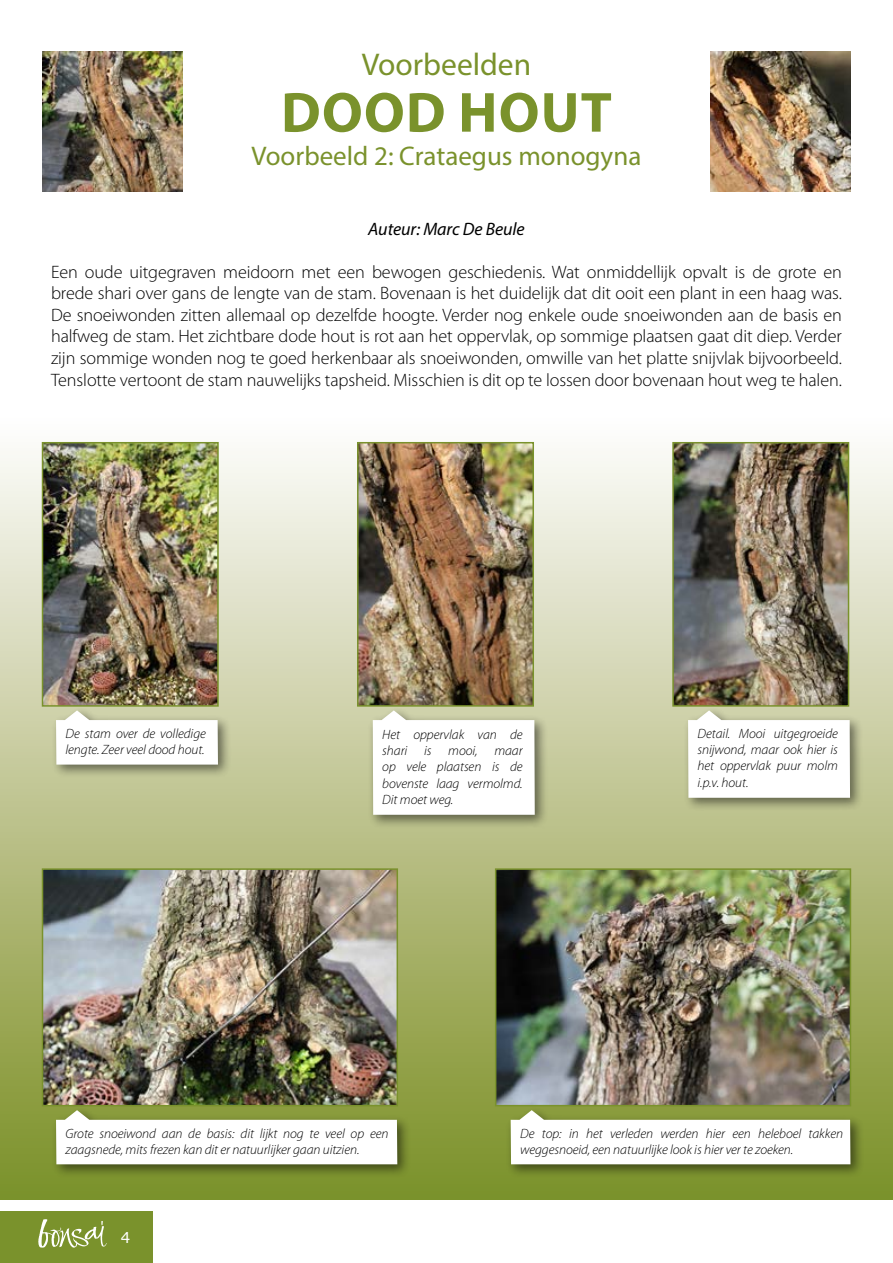
<style>
.page{position:relative;width:893px;height:1263px;background:#fff}
.page>*{position:absolute;margin:0;border:0;box-sizing:border-box;transform-origin:0 0}
.t1{font:700 57px "Myriad Pro";letter-spacing:.02em;color:#7a922c}
.t2{font:31.5px "Myriad Pro";color:#7a922c}
.t3{font:27px "Myriad Pro";color:#7a922c}
.t4{font:300 18px/21.6px "Myriad Pro";letter-spacing:-.005em;color:#000;text-align:justify}
.t5{font:italic 18px "Myriad Pro";letter-spacing:-.005em;color:#000}
.t6{font:15px "Verdana";color:#fff}
.t7{font:italic 300 13.5px/16.2px "Myriad Pro";letter-spacing:-.005em;color:#000}
</style>
<div class="page">
<div style="left:0;top:1212px;width:153px;height:51px;background:#7a922c"></div>
<svg style="left:38px;top:1219px;width:69px;height:29px"></svg>
<div style="left:0;top:417px;width:893px;height:782px;background:linear-gradient(to bottom,#fffcfd,#7c8e25)"></div>
<img style="left:43px;top:51px;width:140px;height:140px">
<img style="left:710px;top:51px;width:140px;height:140px">
<img style="left:45px;top:445px;width:171px;height:259px">
<div style="left:42px;top:442px;width:177px;height:265px;border:2px solid #7a922c"></div>
<img style="left:360px;top:445px;width:171px;height:259px">
<div style="left:357px;top:442px;width:177px;height:265px;border:2px solid #7a922c"></div>
<img style="left:675px;top:445px;width:171px;height:259px">
<div style="left:672px;top:442px;width:177px;height:265px;border:2px solid #7a922c"></div>
<img style="left:45px;top:871px;width:350px;height:232px">
<div style="left:42px;top:868px;width:356px;height:238px;border:2px solid #7a922c"></div>
<img style="left:498px;top:871px;width:350px;height:232px">
<div style="left:495px;top:868px;width:356px;height:238px;border:2px solid #7a922c"></div>
<div style="left:51px;top:706px;width:181px;height:73px;background:#000;opacity:.5"></div>
<svg style="left:56px;top:710px;width:162px;height:55px"></svg>
<div style="left:51px;top:1105px;width:360px;height:74px;background:#000;opacity:.5"></div>
<svg style="left:56px;top:1110px;width:341px;height:54px"></svg>
<div style="left:505px;top:1105px;width:359px;height:74px;background:#000;opacity:.5"></div>
<svg style="left:511px;top:1110px;width:339px;height:54px"></svg>
<div style="left:683px;top:706px;width:181px;height:105px;background:#000;opacity:.5"></div>
<svg style="left:688px;top:710px;width:162px;height:88px"></svg>
<div style="left:367px;top:706px;width:182px;height:122px;background:#000;opacity:.5"></div>
<svg style="left:373px;top:710px;width:162px;height:105px"></svg>
<h2 class="t2" style="left:362px;top:45px;width:171px">Voorbeelden</h2>
<h1 class="t1" style="left:281px;top:75px;width:332px">DOOD HOUT</h1>
<h3 class="t3" style="left:252px;top:139px;width:391px">Voorbeeld 2: Crataegus monogyna</h3>
<p class="t5" style="left:368px;top:218px;width:158px">Auteur: Marc De Beule</p>
<p class="t4" style="left:51px;top:261px;width:792px">Een oude uitgegraven meidoorn met een bewogen geschiedenis. Wat onmiddellijk opvalt is de grote en brede shari over gans de lengte van de stam. Bovenaan is het duidelijk dat dit ooit een plant in een haag was.<br>De snoeiwonden zitten allemaal op dezelfde hoogte. Verder nog enkele oude snoeiwonden aan de basis en halfweg de stam. Het zichtbare dode hout is rot aan het oppervlak, op sommige plaatsen gaat dit diep. Verder zijn sommige wonden nog te goed herkenbaar als snoeiwonden, omwille van het platte snijvlak bijvoorbeeld.<br>Tenslotte vertoont de stam nauwelijks tapsheid. Misschien is dit op te lossen door bovenaan hout weg te halen.</p>
<p class="t7" style="left:66px;top:725px;width:142px">De stam over de volledige lengte. Zeer veel dood hout.</p>
<p class="t7" style="left:382px;top:726px;width:142px;text-align:justify">Het oppervlak van de shari is mooi, maar op vele plaatsen is de bovenste laag vermolmd.<br>Dit moet weg.</p>
<p class="t7" style="left:698px;top:725px;width:142px;text-align:justify">Detail. Mooi uitgegroeide snijwond, maar ook hier is het oppervlak puur molm i.p.v. hout.</p>
<p class="t7" style="left:66px;top:1125px;width:324px">Grote snoeiwond aan de basis: dit lijkt nog te veel op een zaagsnede, mits frezen kan dit er natuurlijker gaan uitzien.</p>
<p class="t7" style="left:520px;top:1125px;width:324px">De top: in het verleden werden hier een heleboel takken weggesnoeid, een natuurlijke look is hier ver te zoeken.</p>
<p class="t6" style="left:121px;top:1228px;width:11px">4</p>
</div>
